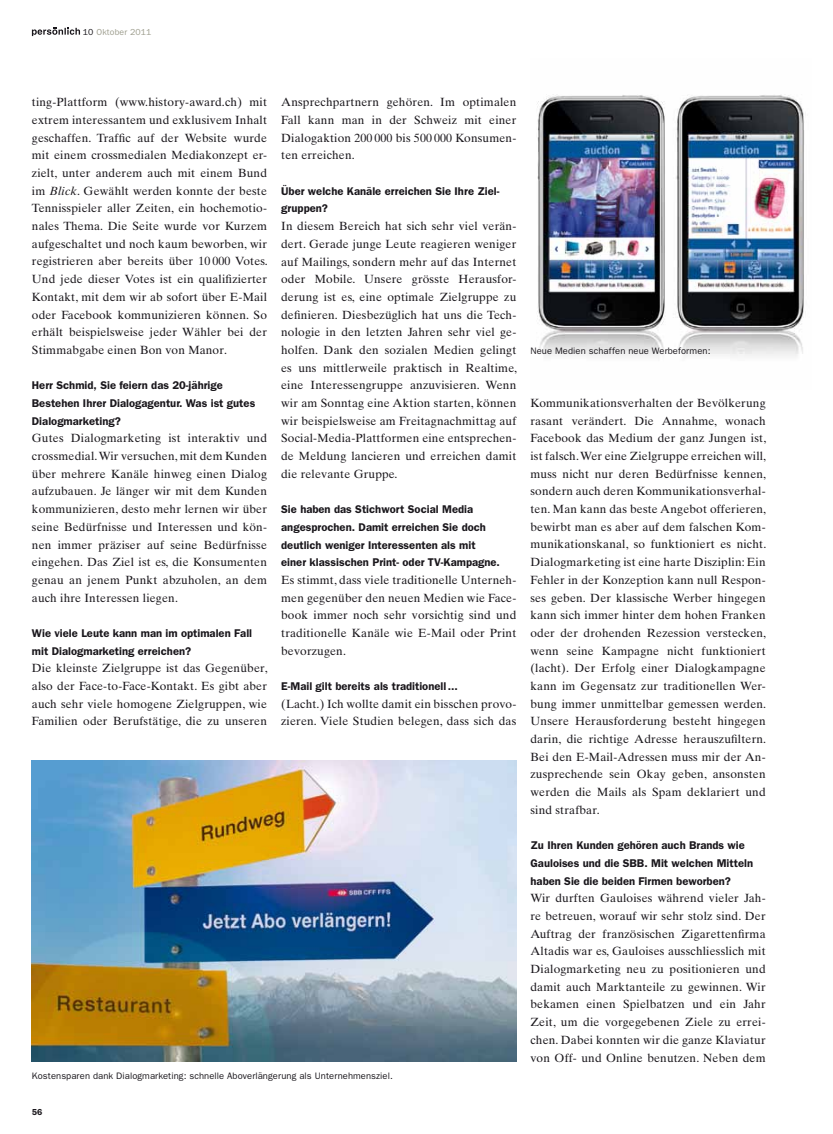
<style>
.page{position:relative;width:833px;height:1134px;background:#fff}
.page>*{position:absolute;margin:0;border:0;box-sizing:border-box;transform-origin:0 0}
.t1{font:11.88px/17.6px "Times Ten";letter-spacing:.015em;color:#1a171c;text-align:justify}
.t2{font:600 11.25px/17.6px "Franklin Gothic";color:#1a171c}
.t3{font:9.38px "Franklin Gothic";letter-spacing:.01em;color:#1a171c}
.t4{font:8.75px "Franklin Gothic";letter-spacing:.015em;color:#9d9d8d}
.t5{font:600 8.75px "Franklin Gothic";color:#1a171c}
.s1{color:#1a171c}
.s2{font-style:italic}
</style>
<div class="page">
<svg style="left:32px;top:28px;width:48px;height:8px"></svg>
<img style="left:32px;top:761px;width:484px;height:300px">
<img style="left:537px;top:94px;width:267px;height:264px">
<p class="t4" style="left:83px;top:27px;width:70px"><span class="s1">10</span> Oktober 2011</p>
<p class="t1" style="left:32px;top:93px;width:237px">ting-Plattform (www.history-award.ch) mit extrem interessantem und exklusivem Inhalt geschaffen. Traffic auf der Website wurde mit einem crossmedialen Mediakonzept er&shy;zielt, unter anderem auch mit einem Bund im <span class="s2">Blick</span>. Gewählt werden konnte der beste Tennisspieler aller Zeiten, ein hochemotio&shy;nales Thema. Die Seite wurde vor Kurzem aufgeschaltet und noch kaum beworben, wir registrieren aber bereits über 10 000 Votes.<br>Und jede dieser Votes ist ein qualifizierter Kontakt, mit dem wir ab sofort über E-Mail oder Facebook kommunizieren können. So erhält beispielsweise jeder Wähler bei der Stimmabgabe einen Bon von Manor.</p>
<p class="t2" style="left:32px;top:376px;width:225px">Herr Schmid, Sie feiern das 20-jährige<br>Bestehen Ihrer Dialogagentur. Was ist gutes<br>Dialogmarketing?</p>
<p class="t1" style="left:32px;top:429px;width:237px">Gutes Dialogmarketing ist interaktiv und crossmedial. Wir versuchen, mit dem Kunden über mehrere Kanäle hinweg einen Dialog aufzubauen. Je länger wir mit dem Kunden kommunizieren, desto mehr lernen wir über seine Bedürfnisse und Interessen und kön&shy;nen immer präziser auf seine Bedürfnisse eingehen. Das Ziel ist es, die Konsumenten genau an jenem Punkt abzuholen, an dem auch ihre Interessen liegen.</p>
<p class="t2" style="left:32px;top:624px;width:222px">Wie viele Leute kann man im optimalen Fall mit Dialogmarketing erreichen?</p>
<p class="t1" style="left:32px;top:659px;width:237px">Die kleinste Zielgruppe ist das Gegenüber, also der Face-to-Face-Kontakt. Es gibt aber auch sehr viele homogene Zielgruppen, wie Familien oder Berufstätige, die zu unseren</p>
<p class="t1" style="left:281px;top:93px;width:237px">Ansprechpartnern gehören. Im optimalen Fall kann man in der Schweiz mit einer Dialogaktion 200 000 bis 500 000 Konsumen&shy;ten erreichen.</p>
<p class="t2" style="left:281px;top:182px;width:220px">Über welche Kanäle erreichen Sie Ihre Ziel&shy;gruppen?</p>
<p class="t1" style="left:281px;top:217px;width:237px">In diesem Bereich hat sich sehr viel verän&shy;dert. Gerade junge Leute reagieren weniger auf Mailings, sondern mehr auf das Internet oder Mobile. Unsere grösste Herausfor&shy;derung ist es, eine optimale Zielgruppe zu definieren. Diesbezüglich hat uns die Tech&shy;nologie in den letzten Jahren sehr viel ge&shy;holfen. Dank den sozialen Medien gelingt es uns mittlerweile praktisch in Realtime, eine Interessengruppe anzuvisieren. Wenn wir am Sonntag eine Aktion starten, können wir beispielsweise am Freitagnachmittag auf Social-Media-Plattformen eine entsprechen&shy;de Meldung lancieren und erreichen damit die relevante Gruppe.</p>
<p class="t2" style="left:281px;top:500px;width:220px">Sie haben das Stichwort Social Media angesprochen. Damit erreichen Sie doch deutlich weniger Interessenten als mit einer klassischen Print- oder TV-Kampagne.</p>
<p class="t1" style="left:281px;top:571px;width:237px">Es stimmt, dass viele traditionelle Unterneh&shy;men gegenüber den neuen Medien wie Face&shy;book immer noch sehr vorsichtig sind und traditionelle Kanäle wie E-Mail oder Print bevorzugen.</p>
<p class="t2" style="left:281px;top:677px;width:178px">E-Mail gilt bereits als traditionell...</p>
<p class="t1" style="left:281px;top:695px;width:237px">(Lacht.) Ich wollte damit ein bisschen provo&shy;zieren. Viele Studien belegen, dass sich das</p>
<p class="t3" style="left:32px;top:1071px;width:362px">Kostensparen dank Dialogmarketing: schnelle Aboverlängerung als Unternehmensziel.</p>
<p class="t5" style="left:32px;top:1106px;width:12px">56</p>
<p class="t3" style="left:530px;top:345px;width:181px">Neue Medien schaffen neue Werbeformen:</p>
<p class="t1" style="left:530px;top:394px;width:237px">Kommunikationsverhalten der Bevölkerung rasant verändert. Die Annahme, wonach Facebook das Medium der ganz Jungen ist, ist falsch. Wer eine Zielgruppe erreichen will, muss nicht nur deren Bedürfnisse kennen, sondern auch deren Kommunikationsverhal&shy;ten. Man kann das beste Angebot offerieren, bewirbt man es aber auf dem falschen Kom&shy;munikationskanal, so funktioniert es nicht.<br>Dialogmarketing ist eine harte Disziplin: Ein Fehler in der Konzeption kann null Respon&shy;ses geben. Der klassische Werber hingegen kann sich immer hinter dem hohen Franken oder der drohenden Rezession verstecken, wenn seine Kampagne nicht funktioniert (lacht). Der Erfolg einer Dialogkampagne kann im Gegensatz zur traditionellen Wer&shy;bung immer unmittelbar gemessen werden.<br>Unsere Herausforderung besteht hingegen darin, die richtige Adresse herauszufiltern.<br>Bei den E-Mail-Adressen muss mir der An&shy;zusprechende sein Okay geben, ansonsten werden die Mails als Spam deklariert und sind strafbar.</p>
<p class="t2" style="left:530px;top:836px;width:224px">Zu Ihren Kunden gehören auch Brands wie<br>Gauloises und die SBB. Mit welchen Mitteln haben Sie die beiden Firmen beworben?</p>
<p class="t1" style="left:530px;top:889px;width:237px">Wir durften Gauloises während vieler Jah&shy;re betreuen, worauf wir sehr stolz sind. Der Auftrag der französischen Zigarettenfirma Altadis war es, Gauloises ausschliesslich mit Dialogmarketing neu zu positionieren und damit auch Marktanteile zu gewinnen. Wir bekamen einen Spielbatzen und ein Jahr Zeit, um die vorgegebenen Ziele zu errei&shy;chen. Dabei konnten wir die ganze Klaviatur von Off- und Online benutzen. Neben dem</p>
</div>
